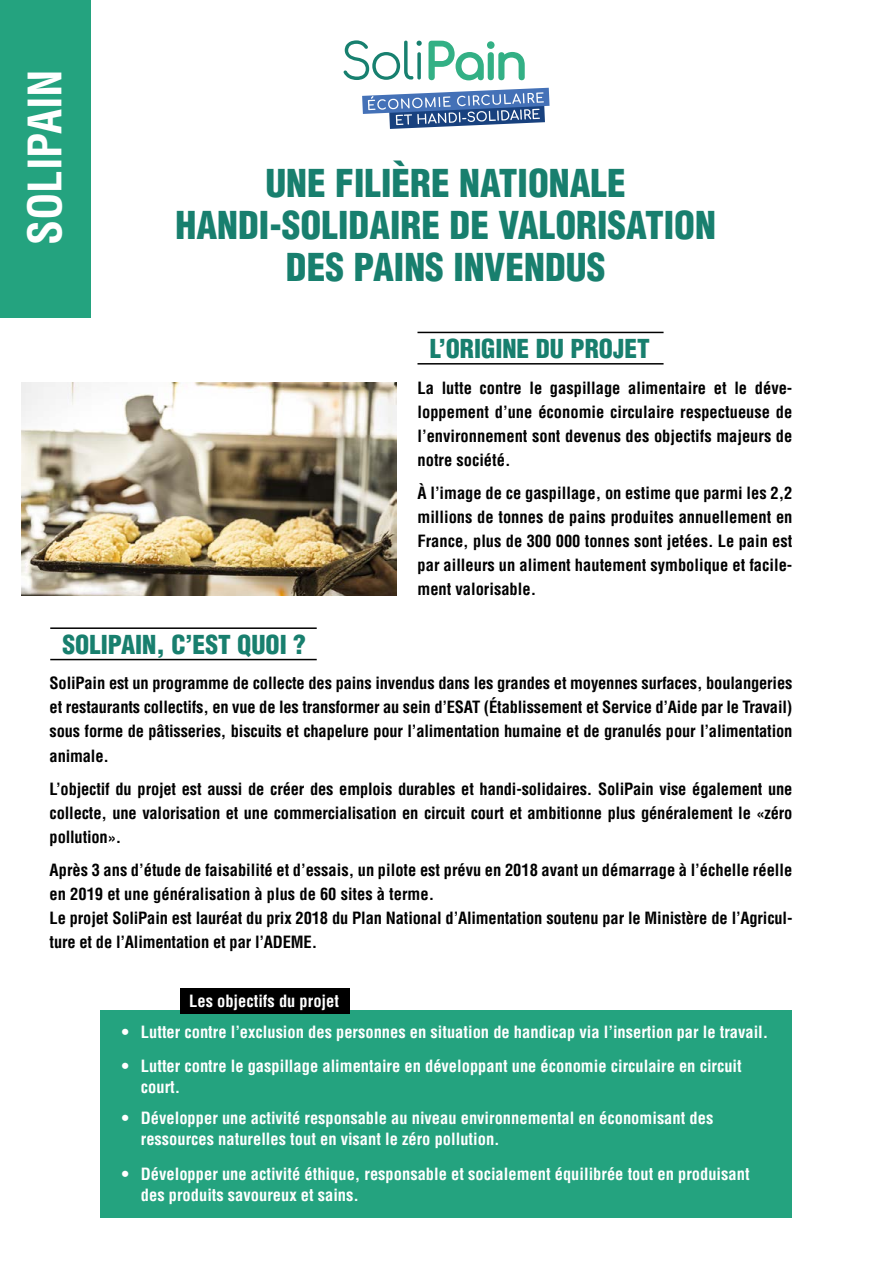
<style>
.page{position:relative;width:893px;height:1263px;background:#fff}
.page>*{position:absolute;margin:0;border:0;box-sizing:border-box;transform-origin:0 0}
.t1{font:700 condensed 45px "Helvetica LT Std";color:#fff}
.t2{font:900 condensed 37.5px/42px "Helvetica LT Std";color:#187f6e;text-align:center}
.t3{font:900 condensed 25.5px "Helvetica LT Std";color:#187f6e}
.t4{font:700 condensed 16.5px/24px "Helvetica LT Std";color:#000;text-align:justify}
.t5{font:700 condensed 16.5px/21px "Helvetica LT Std";color:#fff}
</style>
<div class="page">
<div style="left:0;top:0;width:91px;height:317px;background:#24a37f"></div>
<svg style="left:428px;top:41px;width:97px;height:39px"></svg>
<svg style="left:344px;top:40px;width:78px;height:40px"></svg>
<svg style="left:362px;top:88px;width:188px;height:40px"></svg>
<hr style="left:417px;top:332px;width:247px;height:1px;background:#000">
<hr style="left:417px;top:363px;width:247px;height:2px;background:#000">
<hr style="left:50px;top:627px;width:267px;height:2px;background:#000">
<hr style="left:50px;top:659px;width:267px;height:1px;background:#000">
<img style="left:21px;top:383px;width:375px;height:212px">
<div style="left:100px;top:1010px;width:692px;height:207px;background:#24a37f"></div>
<div style="left:180px;top:988px;width:170px;height:26px;background:#000"></div>
<h1 class="t1" style="left:17px;top:245px;width:177px;rotate:-90deg">SOLIPAIN</h1>
<h2 class="t2" style="left:175px;top:162px;width:542px">UNE FILIÈRE NATIONALE<br>HANDI-SOLIDAIRE DE VALORISATION<br>DES PAINS INVENDUS</h2>
<h3 class="t3" style="left:430px;top:332px;width:222px">L’ORIGINE DU PROJET</h3>
<p class="t4" style="left:417px;top:376px;width:376px">La lutte contre le gaspillage alimentaire et le déve&shy;loppement d’une économie circulaire respectueuse de l’environnement sont devenus des objectifs majeurs de notre société.</p>
<p class="t4" style="left:417px;top:481px;width:376px">À l’image de ce gaspillage, on estime que parmi les 2,2 millions de tonnes de pains produites annuellement en France, plus de 300 000 tonnes sont jetées. Le pain est par ailleurs un aliment hautement symbolique et facile&shy;ment valorisable.</p>
<h3 class="t3" style="left:62px;top:628px;width:245px">SOLIPAIN, C’EST QUOI ?</h3>
<p class="t4" style="left:50px;top:671px;width:744px">SoliPain est un programme de collecte des pains invendus dans les grandes et moyennes surfaces, boulangeries et restaurants collectifs, en vue de les transformer au sein d’ESAT (Établissement et Service d’Aide par le Travail) sous forme de pâtisseries, biscuits et chapelure pour l’alimentation humaine et de granulés pour l’alimentation animale.</p>
<p class="t4" style="left:50px;top:776px;width:744px">L’objectif du projet est aussi de créer des emplois durables et handi-solidaires. SoliPain vise également une collecte, une valorisation et une commercialisation en circuit court et ambitionne plus généralement le «zéro pollution».</p>
<p class="t4" style="left:50px;top:857px;width:744px;text-align:left">Après 3 ans d’étude de faisabilité et d’essais, un pilote est prévu en 2018 avant un démarrage à l’échelle réelle en 2019 et une généralisation à plus de 60 sites à terme.<br>Le projet SoliPain est lauréat du prix 2018 du Plan National d’Alimentation soutenu par le Ministère de l’Agricul&shy;ture et de l’Alimentation et par l’ADEME.</p>
<p class="t5" style="left:189px;top:990px;width:151px">Les objectifs du projet</p>
<p class="t5" style="left:122px;top:1021px;width:648px">• Lutter contre l’exclusion des personnes en situation de handicap via l’insertion par le travail.</p>
<p class="t5" style="left:141px;top:1055px;width:602px;text-indent:-19px">• Lutter contre le gaspillage alimentaire en développant une économie circulaire en circuit court.</p>
<p class="t5" style="left:141px;top:1108px;width:574px;text-indent:-19px">• Développer une activité responsable au niveau environnemental en économisant des ressources naturelles tout en visant le zéro pollution.</p>
<p class="t5" style="left:141px;top:1163px;width:610px;text-indent:-19px">• Développer une activité éthique, responsable et socialement équilibrée tout en produisant des produits savoureux et sains.</p>
</div>
